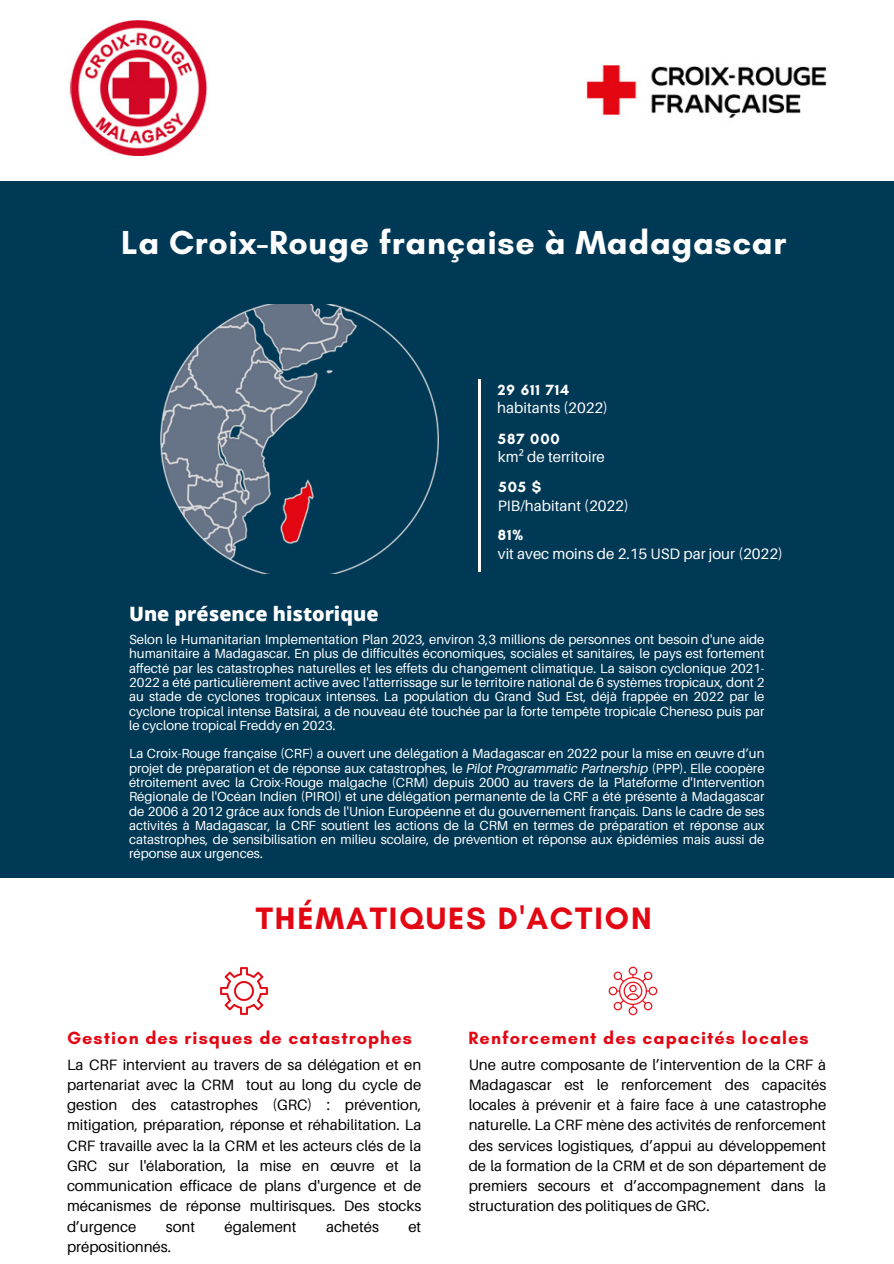
<style>
.page{position:relative;width:894px;height:1264px;background:#fff}
.page>*{position:absolute;margin:0;border:0;box-sizing:border-box;transform-origin:0 0}
.t1{font:700 33.9px "Glacial Indifference";letter-spacing:.02em;color:#fff}
.t2{font:700 31.5px "Glacial Indifference";letter-spacing:.06em;color:#e30613}
.t3{font:800 19.8px "Open Sans";color:#fff}
.t4{font:700 18px "Glacial Indifference";letter-spacing:.06em;color:#e30613}
.t5{font:15px/20.2px "Aileron";color:#000;text-align:justify}
.t6{font:15px "Aileron";color:#fff}
.t7{font:700 15px "Glacial Indifference";letter-spacing:.06em;color:#fff}
.t8{font:13.2px/14.2px "Aileron";color:#fff;text-align:justify}
.s1{font-family:"Noto Sans"}
.s2{font-style:italic}
</style>
<div class="page">
<div style="left:0;top:181px;width:893px;height:696px;background:#003956"></div>
<img style="left:220px;top:967px;width:48px;height:48px">
<img style="left:161px;top:305px;width:278px;height:268px">
<img style="left:69px;top:21px;width:141px;height:135px">
<hr style="left:478px;top:379px;width:2px;height:192px;background:#fff">
<img style="left:586px;top:65px;width:241px;height:54px">
<img style="left:608px;top:966px;width:50px;height:50px">
<h6 class="t1" style="left:121px;top:222px;width:666px">La Croix-Rouge française à Madagascar</h6>
<h6 class="t7" style="left:498px;top:380px;width:73px">29 611 714</h6>
<h5 class="t7" style="left:498px;top:429px;width:63px">587 000</h5>
<h6 class="t6" style="left:497px;top:399px;width:112px">habitants (2022)</h6>
<h5 class="t6" style="left:498px;top:447px;width:108px">km<span class="s1">²</span> de territoire</h5>
<p class="t7" style="left:498px;top:477px;width:44px">505 $</p>
<h3 class="t6" style="left:498px;top:496px;width:132px">PIB/habitant (2022)</h3>
<h6 class="t7" style="left:498px;top:526px;width:27px">81%</h6>
<h3 class="t3" style="left:129px;top:600px;width:251px">Une présence historique</h3>
<h1 class="t6" style="left:498px;top:544px;width:286px">vit avec moins de 2.15 USD par jour (2022)</h1>
<h4 class="t8" style="left:129px;top:632px;width:636px">Selon le Humanitarian Implementation Plan 2023, environ 3,3 millions de personnes ont besoin d'une aide humanitaire à Madagascar. En plus de difficultés économiques, sociales et sanitaires, le pays est fortement affecté par les catastrophes naturelles et les effets du changement climatique. La saison cyclonique 2021- 2022 a été particulièrement active avec l'atterrissage sur le territoire national de 6 systèmes tropicaux, dont 2 au stade de cyclones tropicaux intenses. La population du Grand Sud Est, déjà frappée en 2022 par le cyclone tropical intense Batsirai, a de nouveau été touchée par la forte tempête tropicale Cheneso puis par le cyclone tropical Freddy en 2023.</h4>
<h5 class="t8" style="left:129px;top:746px;width:636px">La Croix-Rouge française (CRF) a ouvert une délégation à Madagascar en 2022 pour la mise en œuvre d’un projet de préparation et de réponse aux catastrophes, le <span class="s2">Pilot Programmatic Partnership</span> (PPP). Elle coopère étroitement avec la Croix-Rouge malgache (CRM) depuis 2000 au travers de la Plateforme d'Intervention Régionale de l'Océan Indien (PIROI) et une délégation permanente de la CRF a été présente à Madagascar de 2006 à 2012 grâce aux fonds de l'Union Européenne et du gouvernement français. Dans le cadre de ses activités à Madagascar, la CRF soutient les actions de la CRM en termes de préparation et réponse aux catastrophes, de sensibilisation en milieu scolaire, de prévention et réponse aux épidémies mais aussi de réponse aux urgences.</h5>
<p class="t2" style="left:256px;top:899px;width:397px">THÉMATIQUES D'ACTION</p>
<p class="t4" style="left:67px;top:1026px;width:346px">Gestion des risques de catastrophes</p>
<p class="t5" style="left:67px;top:1053px;width:356px">La CRF intervient au travers de sa délégation et en partenariat avec la CRM tout au long du cycle de gestion des catastrophes (GRC) : prévention, mitigation, préparation, réponse et réhabilitation. La CRF travaille avec la la CRM et les acteurs clés de la GRC sur l'élaboration, la mise en œuvre et la communication efficace de plans d'urgence et de mécanismes de réponse multirisques. Des stocks d’urgence</p>
<p class="t5" style="left:166px;top:1215px;width:31px">sont</p>
<p class="t5" style="left:224px;top:1215px;width:73px">également</p>
<p class="t5" style="left:326px;top:1215px;width:54px">achetés</p>
<p class="t5" style="left:408px;top:1215px;width:14px">et</p>
<p class="t5" style="left:67px;top:1236px;width:105px">prépositionnés.</p>
<h3 class="t4" style="left:468px;top:1026px;width:341px">Renforcement des capacités locales</h3>
<p class="t5" style="left:468px;top:1053px;width:359px">Une autre composante de l’intervention de la CRF à Madagascar est le renforcement des capacités locales à prévenir et à faire face à une catastrophe naturelle. La CRF mène des activités de renforcement des services logistiques, d’appui au développement de la formation de la CRM et de son département de premiers secours et d’accompagnement dans la structuration des politiques de GRC.</p>
</div>
